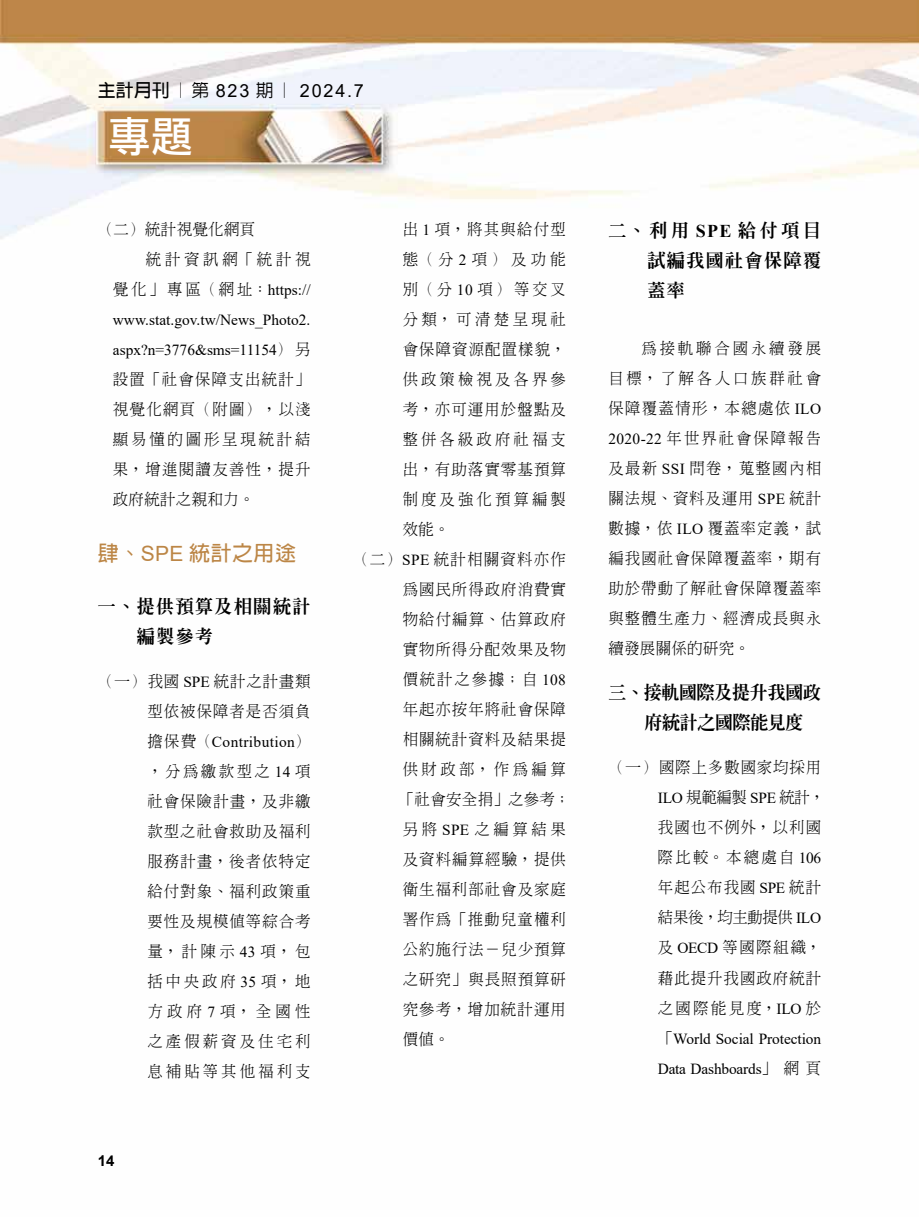
<style>
.page{position:relative;width:919px;height:1217px;background:#fff}
.page>*{position:absolute;margin:0;border:0;box-sizing:border-box;transform-origin:0 0}
.t1{font:42px "DF Li Hei Md WIN BF";color:#fff}
.t2{font:700 21px "Lin Gothic";letter-spacing:.02em;color:#bc8646}
.t3{font:800 18px/30px "Inn Ming";letter-spacing:.08em;color:#000}
.t4{font:800 18px/30px "Inn Ming";letter-spacing:-.015em;color:#000}
.t5{font:18px "Arial";letter-spacing:.1em;color:#000}
.t6{font:300 15.3px/30px "Inn Ming";letter-spacing:.075em;color:#000;text-align:justify}
.t7{font:15.3px/30px "Times New Roman";color:#000}
.t8{font:300 15.3px "Inn Ming";letter-spacing:.2em;color:#000}
.t9{font:300 15.3px "Inn Ming";letter-spacing:.025em;color:#000}
.t10{font:300 15.3px "Inn Ming";letter-spacing:.225em;color:#000}
.t11{font:15.3px "Times New Roman";letter-spacing:.025em;color:#000}
.t12{font:300 15.3px "Inn Ming";letter-spacing:.245em;color:#000}
.t13{font:700 15px "Arial";color:#000}
.s1{font-family:"Lin Gothic";font-weight:700}
.s2{font-family:"Lin Gothic";font-weight:500}
.s3{font-family:"Times New Roman";font-weight:400}
.s4{font-family:"Inn Ming";font-weight:300}
.s5{font-family:"Arial";font-weight:400}
.s6{font-family:"Times New Roman";font-weight:700}
</style>
<div class="page">
<img style="left:0;top:0;width:918px;height:239px">
<p class="t5" style="left:98px;top:78px;width:267px"><span class="s1">主計月刊</span><span class="s2">︱第</span> 823 <span class="s2">期︱</span> 2024.7</p>
<h1 class="t1" style="left:109px;top:115px;width:85px">專題</h1>
<p class="t9" style="left:98px;top:221px;width:159px">（二）統計視覺化網頁</p>
<p class="t12" style="left:146px;top:251px;width:166px">統計資訊網「統計視</p>
<p class="t6" style="left:113px;top:274px;width:199px">覺化」專區（網址：<span class="s3">https://</span></p>
<p class="t7" style="left:113px;top:304px;width:199px">www.stat.gov.tw/News_Photo2. aspx?n=3776&amp;sms=11154<span class="s4">）另</span></p>
<p class="t6" style="left:113px;top:364px;width:199px">設置「社會保障支出統計」視覺化網頁（附圖），以淺顯易懂的圖形呈現統計結果，增進閱讀友善性，提升政府統計之親和力。</p>
<h2 class="t2" style="left:98px;top:541px;width:200px">肆、<span class="s5">SPE</span> 統計之用途</h2>
<p class="t3" style="left:137px;top:591px;width:175px;text-indent:-39px">一、提供預算及相關統計編製參考</p>
<p class="t6" style="left:98px;top:666px;width:214px;text-align:right">（一）我國 <span class="s3">SPE</span> 統計之計畫類型依被保障者是否須負</p>
<p class="t11" style="left:147px;top:730px;width:165px"><span class="s4">擔保費（</span>Contribution<span class="s4">）</span></p>
<p class="t6" style="left:147px;top:756px;width:165px">，分為繳款型之 <span class="s3">14</span> 項社會保險計畫，及非繳款型之社會救助及福利服務計畫，後者依特定給付對象、福利政策重要性及規模值等綜合考量，計陳示<span class="s3">43</span>項，包括中央政府 <span class="s3">35</span> 項，地方政府<span class="s3">7</span>項，全國性之產假薪資及住宅利息補貼等其他福利支</p>
<p class="t13" style="left:98px;top:1149px;width:18px">14</p>
<p class="t6" style="left:402px;top:214px;width:165px">出 <span class="s3">1</span> 項，將其與給付型</p>
<p class="t6" style="left:402px;top:244px;width:165px">態（分<span class="s3">2</span>項）及功能</p>
<p class="t6" style="left:402px;top:274px;width:165px">別（分 <span class="s3">10</span> 項）等交叉</p>
<p class="t10" style="left:402px;top:311px;width:165px">分類，可清楚呈現社</p>
<p class="t6" style="left:402px;top:334px;width:165px">會保障資源配置樣貌，</p>
<p class="t8" style="left:402px;top:371px;width:165px">供政策檢視及各界參</p>
<p class="t6" style="left:402px;top:394px;width:165px">考，亦可運用於盤點及</p>
<p class="t8" style="left:402px;top:431px;width:165px">整併各級政府社福支</p>
<p class="t6" style="left:402px;top:454px;width:165px">出，有助落實零基預算</p>
<p class="t8" style="left:402px;top:491px;width:165px">制度及強化預算編製</p>
<p class="t6" style="left:402px;top:514px;width:48px">效能。</p>
<p class="t6" style="left:353px;top:544px;width:214px">（二）<span class="s3">SPE</span> 統計相關資料亦作</p>
<p class="t6" style="left:402px;top:574px;width:165px">為國民所得政府消費實</p>
<p class="t6" style="left:402px;top:604px;width:165px">物給付編算、估算政府</p>
<p class="t6" style="left:402px;top:634px;width:165px">實物所得分配效果及物</p>
<p class="t6" style="left:402px;top:664px;width:165px">價統計之參據；自 <span class="s3">108</span></p>
<p class="t6" style="left:402px;top:694px;width:165px">年起亦按年將社會保障</p>
<p class="t6" style="left:402px;top:724px;width:165px">相關統計資料及結果提</p>
<p class="t10" style="left:402px;top:761px;width:165px">供財政部，作為編算</p>
<p class="t9" style="left:399px;top:791px;width:172px">「社會安全捐」之參考；</p>
<p class="t6" style="left:402px;top:814px;width:165px">另將<span class="s3">SPE</span>之編算結果</p>
<p class="t6" style="left:402px;top:844px;width:165px">及資料編算經驗，提供</p>
<p class="t6" style="left:402px;top:874px;width:165px">衛生福利部社會及家庭</p>
<p class="t6" style="left:402px;top:904px;width:165px">署作為「推動兒童權利</p>
<p class="t6" style="left:402px;top:934px;width:165px">公約施行法－兒少預算</p>
<p class="t6" style="left:402px;top:964px;width:165px">之研究」與長照預算研</p>
<p class="t6" style="left:402px;top:994px;width:165px">究參考，增加統計運用</p>
<p class="t6" style="left:402px;top:1024px;width:48px">價值。</p>
<p class="t3" style="left:647px;top:215px;width:175px;text-align:justify;text-indent:-39px">二、利用 <span class="s6">SPE</span> 給付項目試編我國社會保障覆蓋率</p>
<p class="t6" style="left:608px;top:333px;width:214px;text-indent:33px">為接軌聯合國永續發展目標，了解各人口族群社會保障覆蓋情形，本總處依 <span class="s3">ILO 2020-22</span> 年世界社會保障報告及最新 <span class="s3">SSI</span> 問卷，蒐整國內相關法規、資料及運用 <span class="s3">SPE</span> 統計數據，依 <span class="s3">ILO</span> 覆蓋率定義，試編我國社會保障覆蓋率，期有助於帶動了解社會保障覆蓋率與整體生產力、經濟成長與永續發展關係的研究。</p>
<p class="t4" style="left:644px;top:677px;width:178px;text-indent:-36px">三、接軌國際及提升我國政府統計之國際能見度</p>
<p class="t6" style="left:658px;top:752px;width:168px;text-align:left;text-indent:-49px">（一）國際上多數國家均採用<br><span class="s3">ILO</span> 規範編製 <span class="s3">SPE</span> 統計，我國也不例外，以利國際比較。本總處自 <span class="s3">106</span>年起公布我國 <span class="s3">SPE</span> 統計結果後，均主動提供 <span class="s3">ILO</span>及 <span class="s3">OECD</span> 等國際組織，藉此提升我國政府統計之國際能見度，<span class="s3">ILO</span> 於</p>
<p class="t7" style="left:658px;top:1022px;width:165px"><span class="s4">「</span>World Social Protection<br>Data Dashboards<span class="s4">」網頁</span></p>
</div>
